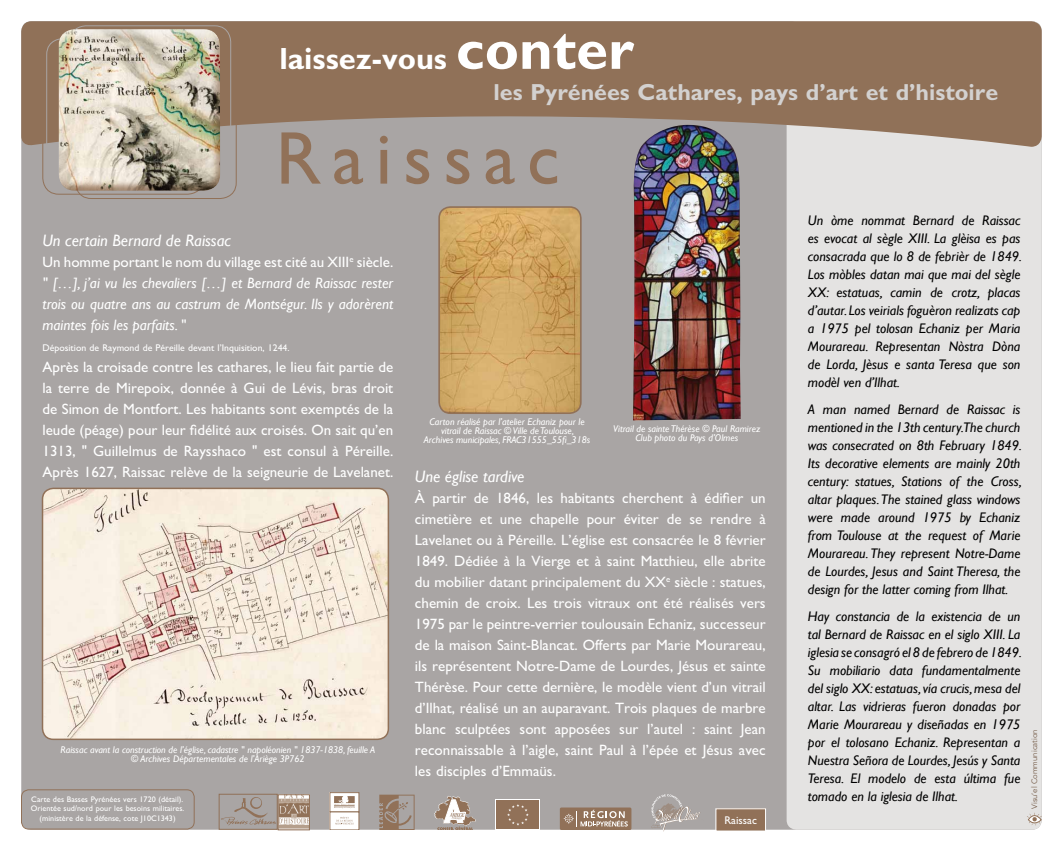
<style>
.page{position:relative;width:1063px;height:851px;background:#fff}
.page>*{position:absolute;margin:0;border:0;box-sizing:border-box;transform-origin:0 0}
.t1{font:75px "M Gill Sans";letter-spacing:.15em;color:#917158}
.t2{font:700 30.75px "M Gill Sans";color:#fff}
.t3{font:700 23.25px "M Gill Sans";color:#d3d1d0}
.t4{font:italic 16.5px "Gill Sans";color:#fff}
.t5{font:15px/21px "M Gill Sans";color:#fff;text-align:justify}
.t6{font:italic 15px/21px "Gill Sans";color:#fff;text-align:justify}
.t7{font:italic 13.88px/18px "Gill Sans";color:#000;text-align:justify}
.t8{font:11.25px "M Gill Sans";color:#fff}
.t9{font:italic 9.75px/9px "Gill Sans";color:#fff;text-align:center}
.t10{font:9.75px "M Gill Sans";color:#fff}
.t11{font:8.1px/9.8px "M Gill Sans";color:#fff;text-align:center}
.t12{font:7.8px "Avenir";color:#765d49}
.s1{font-size:57.75px}
</style>
<div class="page">
<div style="left:21px;top:21px;width:1021px;height:808px;background:#a9a5a4;border-radius:10px"></div>
<div style="left:787px;top:21px;width:255px;height:808px;background:#e4e3e2;border-radius:10px"></div>
<svg style="left:1027px;top:812px;width:15px;height:13px"></svg>
<div style="left:21px;top:789px;width:173px;height:40px;border:1px solid #917158;border-radius:7px"></div>
<svg style="left:434px;top:796px;width:42px;height:33px"></svg>
<svg style="left:379px;top:794px;width:36px;height:35px"></svg>
<div style="left:330px;top:792px;width:29px;height:19px;background:#fff"></div>
<div style="left:330px;top:792px;width:29px;height:20px;border:1px solid #917158"></div>
<div style="left:330px;top:811px;width:29px;height:18px;background:#fff"></div>
<div style="left:330px;top:811px;width:29px;height:18px;border:1px solid #917158"></div>
<svg style="left:335px;top:816px;width:19px;height:8px"></svg>
<svg style="left:334px;top:796px;width:21px;height:12px"></svg>
<div style="left:716px;top:808px;width:50px;height:22px;background:#917158"></div>
<div style="left:716px;top:808px;width:50px;height:23px;border:1px solid #fff"></div>
<div style="left:560px;top:807px;width:71px;height:22px;background:#917158;border-radius:2px"></div>
<svg style="left:564px;top:809px;width:64px;height:17px"></svg>
<svg style="left:496px;top:799px;width:44px;height:30px"></svg>
<div style="left:497px;top:800px;width:42px;height:29px;background:#917158"></div>
<svg style="left:507px;top:804px;width:22px;height:21px"></svg>
<img style="left:280px;top:796px;width:28px;height:31px">
<div style="left:278px;top:794px;width:32px;height:35px;border:1px solid #917158"></div>
<svg style="left:221px;top:797px;width:54px;height:28px"></svg>
<div style="left:219px;top:794px;width:58px;height:35px;border:1px solid #917158"></div>
<svg style="left:651px;top:794px;width:53px;height:37px"></svg>
<svg style="left:21px;top:21px;width:1021px;height:126px;fill:#907158"></svg>
<div style="left:75px;top:37px;width:162px;height:162px;border:1px solid #917158;border-radius:16px"></div>
<div style="left:70px;top:26px;width:161px;height:161px;border:1px solid #a9a5a4;border-radius:16px"></div>
<div style="left:43px;top:33px;width:161px;height:161px;border:1px solid #917158;border-radius:16px"></div>
<div style="left:58px;top:30px;width:163px;height:161px;background:#917158;opacity:.75"></div>
<img style="left:44px;top:490px;width:343px;height:248px">
<div style="left:42px;top:487px;width:347px;height:253px;border:2px solid #917158;border-radius:11px"></div>
<img style="left:441px;top:209px;width:138px;height:202px">
<div style="left:438px;top:206px;width:144px;height:208px;border:2px solid #917158;border-radius:11px"></div>
<img style="left:632px;top:125px;width:109px;height:295px">
<h2 class="t2" style="left:280px;top:41px;width:356px">laissez-vous <span class="s1">conter</span></h2>
<h3 class="t3" style="left:494px;top:79px;width:506px">les Pyrénées Cathares, pays d’art et d’histoire</h3>
<h1 class="t1" style="left:276px;top:117px;width:286px">Raissac</h1>
<p class="t7" style="left:808px;top:211px;width:215px">Un òme nommat Bernard de Raissac es evocat al sègle XIII. La glèisa es pas consacrada que lo 8 de febrièr de 1849.<br>Los mòbles datan mai que mai del sègle XX: estatuas, camin de crotz, placas d’autar. Los veirials foguèron realizats cap a 1975 pel tolosan Echaniz per Maria Mourareau. Representan Nòstra Dòna de Lorda, Jèsus e santa Teresa que son modèl ven d’Ilhat.</p>
<p class="t7" style="left:808px;top:400px;width:215px">A man named Bernard de Raissac is mentioned in the 13th century.The church was consecrated on 8th February 1849.<br>Its decorative elements are mainly 20th century: statues, Stations of the Cross, altar plaques. The stained glass windows were made around 1975 by Echaniz from Toulouse at the request of Marie Mourareau. They represent Notre-Dame de Lourdes, Jesus and Saint Theresa, the design for the latter coming from Ilhat.</p>
<p class="t7" style="left:808px;top:607px;width:215px">Hay constancia de la existencia de un tal Bernard de Raissac en el siglo XIII. La iglesia se consagró el 8 de febrero de 1849.<br>Su mobiliario data fundamentalmente del siglo XX: estatuas, vía crucis, mesa del altar. Las vidrieras fueron donadas por Marie Mourareau y diseñadas en 1975 por el tolosano Echaniz. Representan a Nuestra Señora de Lourdes, Jesús y Santa Teresa. El modelo de esta última fue tomado en la iglesia de Ilhat.</p>
<p class="t4" style="left:43px;top:230px;width:190px">Un certain Bernard de Raissac</p>
<p class="t5" style="left:43px;top:251px;width:352px">Un homme portant le nom du village est cité au XIII<sup>e</sup> siècle.</p>
<p class="t6" style="left:43px;top:272px;width:352px">" […], j’ai vu les chevaliers […] et Bernard de Raissac rester trois ou quatre ans au castrum de Montségur. Ils y adorèrent maintes fois les parfaits. "</p>
<p class="t10" style="left:43px;top:342px;width:249px">Déposition de Raymond de Péreille devant l’Inquisition, 1244.</p>
<p class="t5" style="left:43px;top:356px;width:352px">Après la croisade contre les cathares, le lieu fait partie de la terre de Mirepoix, donnée à Gui de Lévis, bras droit de Simon de Montfort. Les habitants sont exemptés de la leude (péage) pour leur fidélité aux croisés. On sait qu’en 1313, " Guillelmus de Raysshaco " est consul à Péreille.<br>Après 1627, Raissac relève de la seigneurie de Lavelanet.</p>
<p class="t9" style="left:424px;top:417px;width:168px">Carton réalisé par l’atelier Echaniz pour le vitrail de Raissac © Ville de Toulouse,<br>Archives municipales, FRAC31555_55fi_318s</p>
<p class="t9" style="left:613px;top:424px;width:149px">Vitrail de sainte Thérèse © Paul Ramirez<br>Club photo du Pays d’Olmes</p>
<p class="t4" style="left:415px;top:467px;width:111px">Une église tardive</p>
<p class="t5" style="left:415px;top:487px;width:352px">à partir de 1846, les habitants cherchent à édifier un cimetière et une chapelle pour éviter de se rendre à Lavelanet ou à Péreille. L’église est consacrée le 8 février 1849. Dédiée à la Vierge et à saint Matthieu, elle abrite du mobilier datant principalement du XX<sup>e</sup> siècle : statues, chemin de croix. Les trois vitraux ont été réalisés vers 1975 par le peintre-verrier toulousain Echaniz, successeur de la maison Saint-Blancat. Offerts par Marie Mourareau, ils représentent Notre-Dame de Lourdes, Jésus et sainte Thérèse. Pour cette dernière, le modèle vient d’un vitrail d’Ilhat, réalisé un an auparavant. Trois plaques de marbre blanc sculptées sont apposées sur l’autel : saint Jean reconnaissable à l’aigle, saint Paul à l’épée et Jésus avec les disciples d’Emmaüs.</p>
<p class="t9" style="left:61px;top:745px;width:316px">Raissac avant la construction de l’église, cadastre " napoléonien " 1837-1838, feuille A © Archives Départementales de l’Ariège 3P762</p>
<p class="t11" style="left:31px;top:793px;width:155px">Carte des Basses Pyrénées vers 1720 (détail).<br>Orientée sud/nord pour les besoins militaires. (ministère de la défense, cote J10C1343)</p>
<p class="t8" style="left:724px;top:814px;width:34px">Raissac</p>
<p class="t12" style="left:1030px;top:808px;width:81px;rotate:-90deg">Visu’el Communication</p>
</div>
